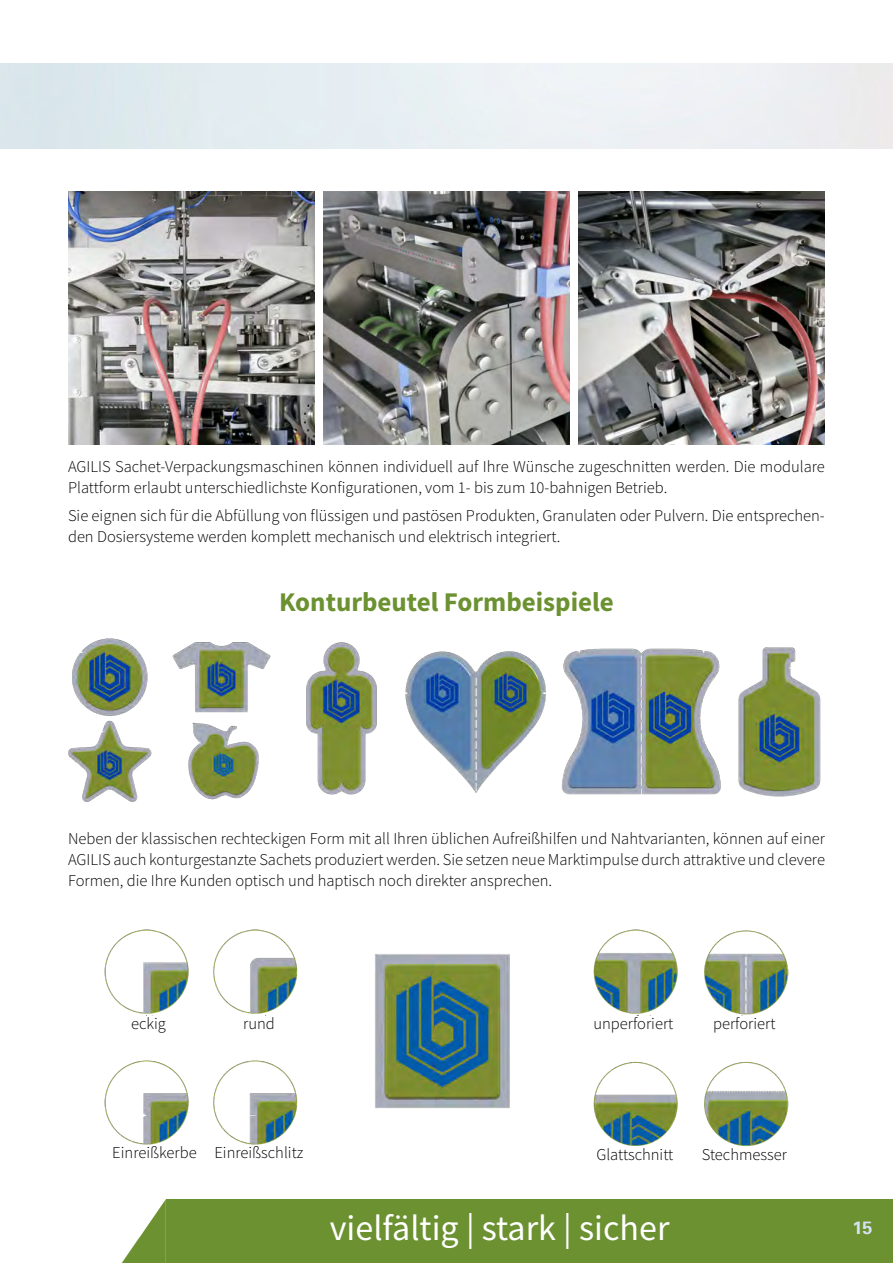
<style>
.page{position:relative;width:893px;height:1263px;background:#fff}
.page>*{position:absolute;margin:0;border:0;box-sizing:border-box;transform-origin:0 0}
.t1{font:36px "Source Sans Pro";color:#fff}
.t2{font:700 27px "Source Sans Pro";color:#6c9131}
.t3{font:700 18px "Univers 65";color:#d7e1f4}
.t4{font:300 16.5px/21px "Source Sans Pro";color:#000}
</style>
<div class="page">
<div style="left:166px;top:1199px;width:727px;height:64px;background:#6c9131"></div>
<svg style="left:121px;top:1199px;width:45px;height:64px"></svg>
<img style="left:104px;top:929px;width:685px;height:217px">
<img style="left:72px;top:638px;width:76px;height:78px">
<img style="left:738px;top:647px;width:83px;height:150px">
<img style="left:405px;top:651px;width:141px;height:142px">
<img style="left:561px;top:648px;width:160px;height:147px">
<img style="left:68px;top:720px;width:84px;height:82px">
<img style="left:172px;top:642px;width:99px;height:71px">
<img style="left:188px;top:722px;width:71px;height:78px">
<img style="left:306px;top:642px;width:71px;height:153px">
<img style="left:578px;top:192px;width:247px;height:253px">
<img style="left:323px;top:191px;width:247px;height:253px">
<img style="left:68px;top:191px;width:247px;height:253px">
<div style="left:115px;top:1016px;width:67px;height:23px;background:#fff"></div>
<div style="left:225px;top:1016px;width:67px;height:23px;background:#fff"></div>
<div style="left:590px;top:1016px;width:87px;height:23px;background:#fff"></div>
<div style="left:699px;top:1016px;width:91px;height:23px;background:#fff"></div>
<div style="left:214px;top:1145px;width:90px;height:23px;background:#fff"></div>
<div style="left:109px;top:1145px;width:91px;height:23px;background:#fff"></div>
<p class="t4" style="left:68px;top:456px;width:758px">AGILIS Sachet-Verpackungsmaschinen können individuell auf Ihre Wünsche zugeschnitten werden. Die modulare<br>Plattform erlaubt unterschiedlichste Konfigurationen, vom 1- bis zum 10-bahnigen Betrieb.</p>
<p class="t4" style="left:68px;top:505px;width:758px">Sie eignen sich für die Abfüllung von flüssigen und pastösen Produkten, Granulaten oder Pulvern. Die entsprechen&shy;den Dosiersysteme werden komplett mechanisch und elektrisch integriert.</p>
<h2 class="t2" style="left:279px;top:584px;width:336px">Konturbeutel Formbeispiele</h2>
<p class="t4" style="left:68px;top:828px;width:758px;text-align:justify">Neben der klassischen rechteckigen Form mit all Ihren üblichen Aufreißhilfen und Nahtvarianten, können auf einer AGILIS auch konturgestanzte Sachets produziert werden. Sie setzen neue Marktimpulse durch attraktive und clevere Formen, die Ihre Kunden optisch und haptisch noch direkter ansprechen.</p>
<p class="t4" style="left:131px;top:1013px;width:36px">eckig</p>
<p class="t4" style="left:243px;top:1013px;width:33px">rund</p>
<p class="t4" style="left:593px;top:1013px;width:82px">unperforiert</p>
<p class="t4" style="left:713px;top:1013px;width:64px">perforiert</p>
<p class="t4" style="left:112px;top:1141px;width:193px">Einreißkerbe Einreißschlitz</p>
<p class="t4" style="left:596px;top:1144px;width:78px">Glattschnitt</p>
<p class="t4" style="left:702px;top:1144px;width:87px">Stechmesser</p>
<h1 class="t1" style="left:330px;top:1205px;width:341px">vielfältig | stark | sicher</h1>
<p class="t3" style="left:852px;top:1216px;width:22px">15</p>
</div>
